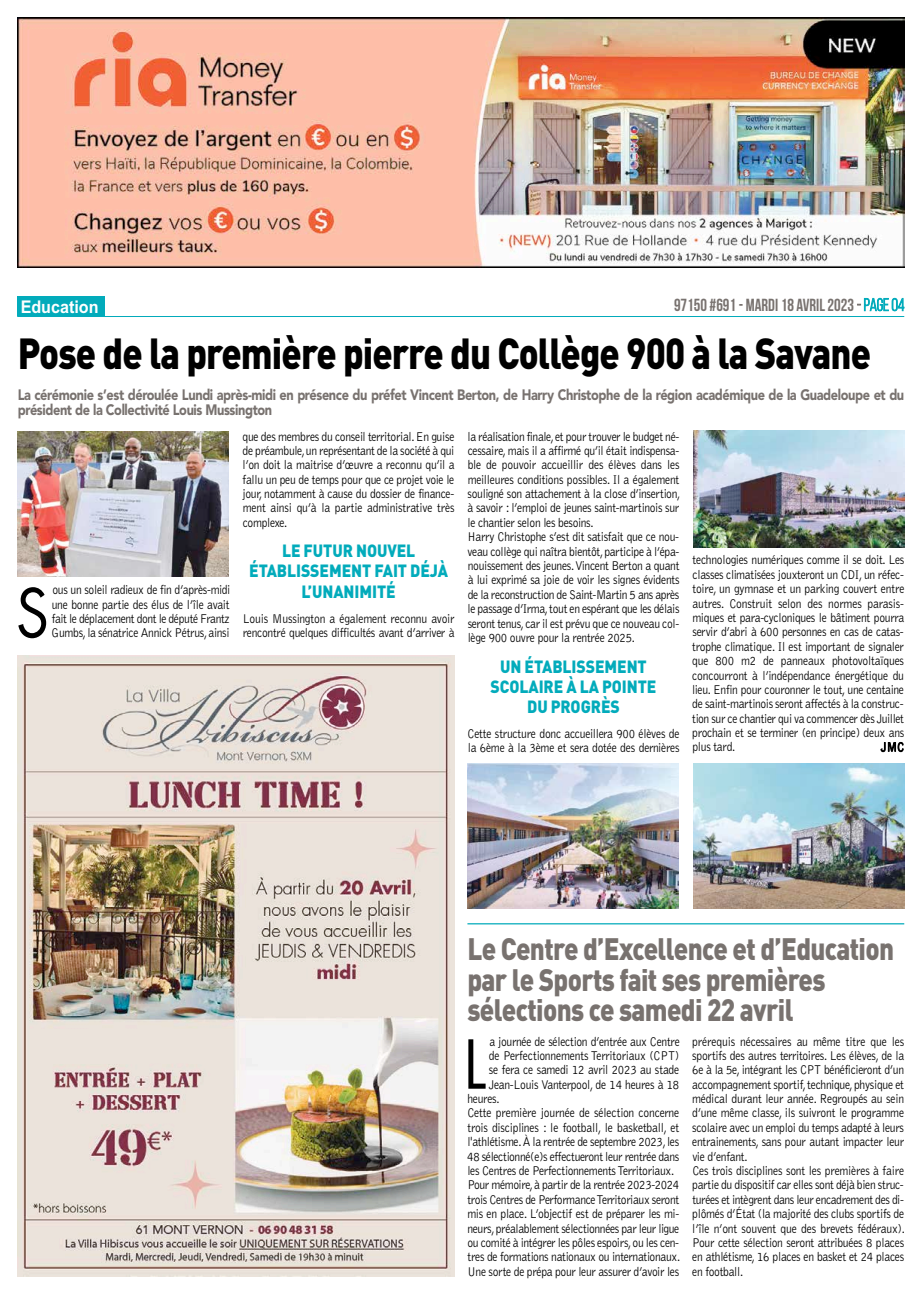
<style>
.page{position:relative;width:922px;height:1294px;background:#fff}
.page>*{position:absolute;margin:0;border:0;box-sizing:border-box;transform-origin:0 0}
.t1{font:65.5px "Futura";color:#000;scale:.9 1}
.t2{font:900 42.88px "DIN Pro";letter-spacing:-.025em;color:#000;scale:.85 1}
.t3{font:900 30.62px/30.6px "DIN Pro";letter-spacing:-.025em;color:#78726f;scale:.85 1}
.t4{font:900 17.5px/20px "DIN Pro";letter-spacing:-.005em;color:#02abbb;text-align:center;scale:.9 1}
.t5{font:700 17.5px "Bebas Neue";color:#78726f;scale:.95 1}
.t6{font:700 17.5px "Arial";color:#fff;scale:.92 1}
.t7{font:900 15px/15.6px "Avenir";letter-spacing:-.03em;color:#78726f;scale:.85 1}
.t8{font:300 13.12px/14.4px "Bell Gothic";letter-spacing:-.025em;color:#000;scale:.88 1}
.s1{font-weight:400}
.s2{font-weight:400;color:#02abbb}
</style>
<div class="page">
<hr style="left:17px;top:316px;width:887px;height:1px;background:#02abbb">
<svg style="left:857px;top:298px;width:47px;height:13px"></svg>
<div style="left:17px;top:297px;width:87px;height:19px;background:#02abbb"></div>
<svg style="left:880px;top:741px;width:23px;height:12px"></svg>
<img style="left:18px;top:656px;width:436px;height:620px">
<img style="left:18px;top:18px;width:886px;height:249px">
<hr style="left:467px;top:923px;width:437px;height:1px;background:#02abbb">
<img style="left:18px;top:431px;width:211px;height:146px">
<img style="left:467px;top:763px;width:211px;height:145px">
<img style="left:693px;top:430px;width:211px;height:117px">
<img style="left:693px;top:763px;width:211px;height:145px">
<h3 class="t6" style="left:21px;top:295px;width:86px">Education</h3>
<h3 class="t5" style="left:673px;top:295px;width:244px">97150 #691 - MARDI 18 AVRIL2023 <span class="s1">-</span><span class="s2">page 04</span></h3>
<h2 class="t2" style="left:18px;top:316px;width:1005px">Pose de la première pierre du Collège 900 à la Savane</h2>
<p class="t7" style="left:18px;top:386px;width:1044px">La cérémonie s’est déroulée Lundi après-midi en présence du préfet Vincent Berton, de Harry Christophe de la région académique de la Guadeloupe et du président de la Collectivité Louis Mussington</p>
<h1 class="t1" style="left:16px;top:571px;width:38px">S</h1>
<p class="t8" style="left:52px;top:583px;width:204px;text-align:justify">ous un soleil radieux de fin d’après-midi une bonne partie des élus de l’île avait fait le déplacement dont le député Frantz Gumbs,la sénatrice Annick Pétrus,ainsi</p>
<p class="t8" style="left:242px;top:429px;width:242px;text-align:justify">que des membres du conseil territorial.En guise de préambule,un représentant de la société à qui l’on doit la maitrise d’œuvre a reconnu qu’il a fallu un peu de temps pour que ce projet voie le jour, notamment à cause du dossier de finance&shy;ment ainsi qu’à la partie administrative très complexe.</p>
<h3 class="t4" style="left:249px;top:539px;width:222px">LE FUTUR NOUVEL<br>ÉTABLISSEMENT FAIT DÉJÀ<br>L’UNANIMITÉ</h3>
<p class="t8" style="left:243px;top:611px;width:242px">Louis Mussington a également reconnu avoir rencontré quelques difficultés avant d’arriver à</p>
<p class="t8" style="left:467px;top:429px;width:243px">la réalisation finale,et pour trouver le budget né&shy;cessaire, mais il a affirmé qu’il était indispensa&shy;ble de pouvoir accueillir des élèves dans les meilleures conditions possibles. Il a également souligné son attachement à la close d’insertion, à savoir : l’emploi de jeunes saint-martinois sur le chantier selon les besoins.<br>Harry Christophe s’est dit satisfait que ce nou&shy;veau collège qui naîtra bientôt,participe à l’épa&shy;nouissement des jeunes.Vincent Berton a quant à lui exprimé sa joie de voir les signes évidents de la reconstruction de Saint-Martin 5 ans après le passage d’Irma,tout en espérant que les délais seront tenus,car il est prévu que ce nouveau col&shy;lège 900 ouvre pour la rentrée 2025.</p>
<h3 class="t4" style="left:490px;top:654px;width:186px">UN ÉTABLISSEMENT<br>SCOLAIRE À LA POINTE<br>DU PROGRÈS</h3>
<p class="t8" style="left:467px;top:726px;width:242px">Cette structure donc accueillera 900 élèves de la 6ème à la 3ème et sera dotée des dernières</p>
<p class="t8" style="left:692px;top:553px;width:243px;text-align:justify">technologies numériques comme il se doit. Les classes climatisées jouxteront un CDI, un réfec&shy;toire, un gymnase et un parking couvert entre autres. Construit selon des normes parasis&shy;miques et para-cycloniques le bâtiment pourra servir d’abri à 600 personnes en cas de catas&shy;trophe climatique. Il est important de signaler que 800 m2 de panneaux photovoltaïques concourront à l’indépendance énergétique du lieu. Enfin pour couronner le tout, une centaine de saint-martinois seront affectés à la construc&shy;tion sur ce chantier qui va commencer dès Juillet prochain et se terminer (en principe) deux ans plus tard.</p>
<p class="t8" style="left:880px;top:740px;width:28px">JMC</p>
<h3 class="t3" style="left:467px;top:929px;width:503px">Le Centre d’Excellence et d’Education par le Sports fait ses premières sélections ce samedi 22 avril</h3>
<h1 class="t1" style="left:464px;top:1022px;width:26px">L</h1>
<p class="t8" style="left:489px;top:1034px;width:218px">a journée de sélection d’entrée aux Centre</p>
<p class="t8" style="left:488px;top:1048px;width:218px">de Perfectionnements Territoriaux (CPT)</p>
<p class="t8" style="left:489px;top:1063px;width:218px">se fera ce samedi 12 avril 2023 au stade</p>
<p class="t8" style="left:488px;top:1077px;width:218px">Jean-Louis Vanterpool, de 14 heures à 18</p>
<p class="t8" style="left:467px;top:1091px;width:38px">heures.</p>
<p class="t8" style="left:467px;top:1106px;width:242px">Cette première journée de sélection concerne</p>
<p class="t8" style="left:467px;top:1120px;width:242px">trois disciplines : le football, le basketball, et</p>
<p class="t8" style="left:467px;top:1134px;width:242px">l'athlétisme.À la rentrée de septembre 2023,les</p>
<p class="t8" style="left:467px;top:1149px;width:242px">48 sélectionné(e)s effectueront leur rentrée dans</p>
<p class="t8" style="left:467px;top:1163px;width:236px">les Centres de PerfectionnementsTerritoriaux.</p>
<p class="t8" style="left:467px;top:1178px;width:242px">Pour mémoire,à partir de la rentrée 2023-2024</p>
<p class="t8" style="left:467px;top:1192px;width:242px">trois Centres de PerformanceTerritoriaux seront</p>
<p class="t8" style="left:467px;top:1206px;width:242px">mis en place. L’objectif est de préparer les mi-</p>
<p class="t8" style="left:467px;top:1221px;width:242px">neurs,préalablement sélectionnées par leur ligue</p>
<p class="t8" style="left:467px;top:1235px;width:242px">ou comité à intégrer les pôles espoirs,ou les cen-</p>
<p class="t8" style="left:467px;top:1249px;width:243px">tres de formations nationaux ou internationaux.</p>
<p class="t8" style="left:467px;top:1264px;width:242px">Une sorte de prépa pour leur assurer d’avoir les</p>
<p class="t8" style="left:692px;top:1034px;width:243px">prérequis nécessaires au même titre que les sportifs des autres territoires. Les élèves, de la 6e à la 5e, intégrant les CPT bénéficieront d’un accompagnement sportif,technique,physique et médical durant leur année. Regroupés au sein d’une même classe, ils suivront le programme scolaire avec un emploi du temps adapté à leurs entrainements, sans pour autant impacter leur vie d’enfant.<br>Ces trois disciplines sont les premières à faire partie du dispositif car elles sont déjà bien struc&shy;turées et intègrent dans leur encadrement des di&shy;plômés d’État (la majorité des clubs sportifs de l’île n’ont souvent que des brevets fédéraux).<br>Pour cette sélection seront attribuées 8 places en athlétisme, 16 places en basket et 24 places en football.</p>
</div>
